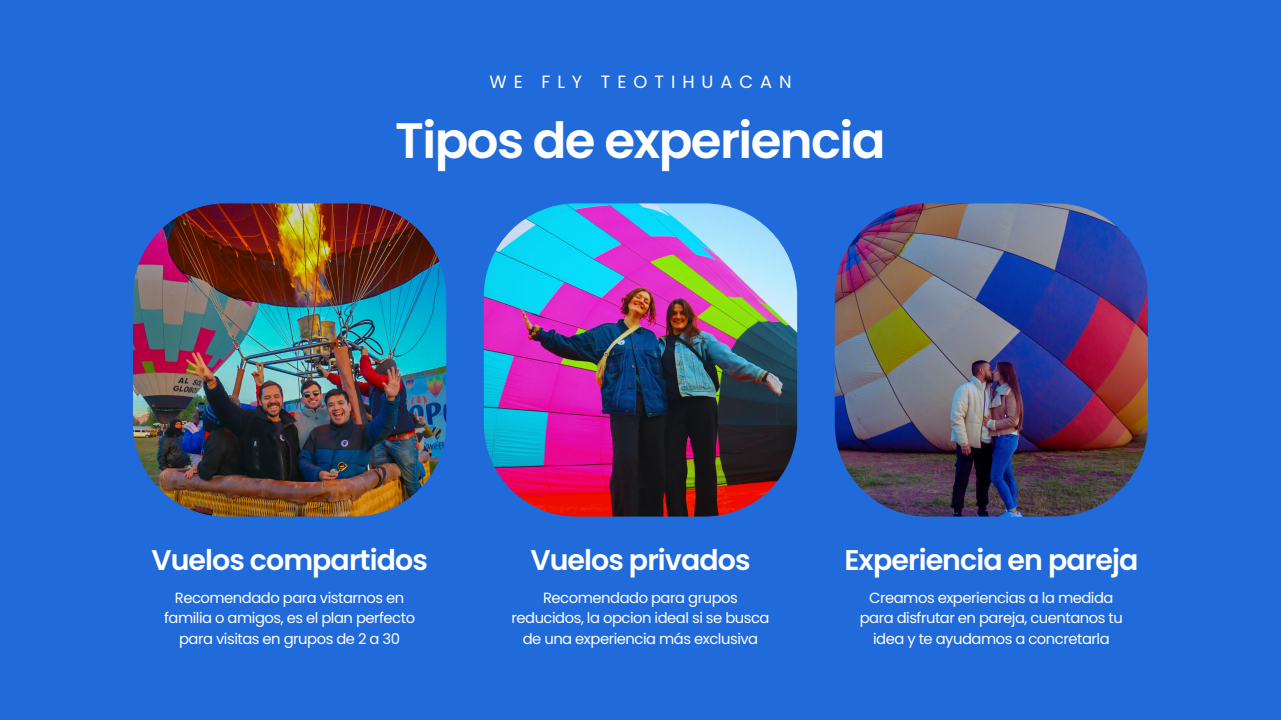
<style>
.page{position:relative;width:1281px;height:720px;background:#216ad9}
.page>*{position:absolute;margin:0;border:0;box-sizing:border-box;transform-origin:0 0}
.t1{font:600 49.75px "Poppins";letter-spacing:-.03em;color:#fff}
.t2{font:600 28.5px "Poppins";letter-spacing:-.03em;color:#fff}
.t3{font:17.75px "Poppins";letter-spacing:.39em;color:#fff}
.t4{font:14.75px/20.6px "Poppins";letter-spacing:-.03em;color:#fff;text-align:center}
</style>
<div class="page">
<img style="left:133px;top:203px;width:313px;height:314px;border-radius:93px">
<img style="left:484px;top:203px;width:313px;height:314px;border-radius:93px">
<img style="left:834px;top:203px;width:314px;height:314px;border-radius:93px">
<h1 class="t3" style="left:489px;top:69px;width:303px">WE FLY TEOTIHUACAN</h1>
<h3 class="t1" style="left:395px;top:106px;width:492px">Tipos de experiencia</h3>
<h2 class="t2" style="left:151px;top:540px;width:278px">Vuelos compartidos</h2>
<p class="t2" style="left:530px;top:540px;width:222px">Vuelos privados</p>
<h2 class="t2" style="left:844px;top:540px;width:295px">Experiencia en pareja</h2>
<p class="t4" style="left:164px;top:587px;width:252px">Recomendado para vistarnos en familia o amigos, es el plan perfecto para visitas en grupos de 2 a 30</p>
<h2 class="t4" style="left:511px;top:587px;width:260px">Recomendado para grupos reducidos, la opcion ideal si se busca de una experiencia más exclusiva</h2>
<p class="t4" style="left:859px;top:587px;width:265px">Creamos experiencias a la medida para disfrutar en pareja, cuentanos tu idea y te ayudamos a concretarla</p>
</div>
